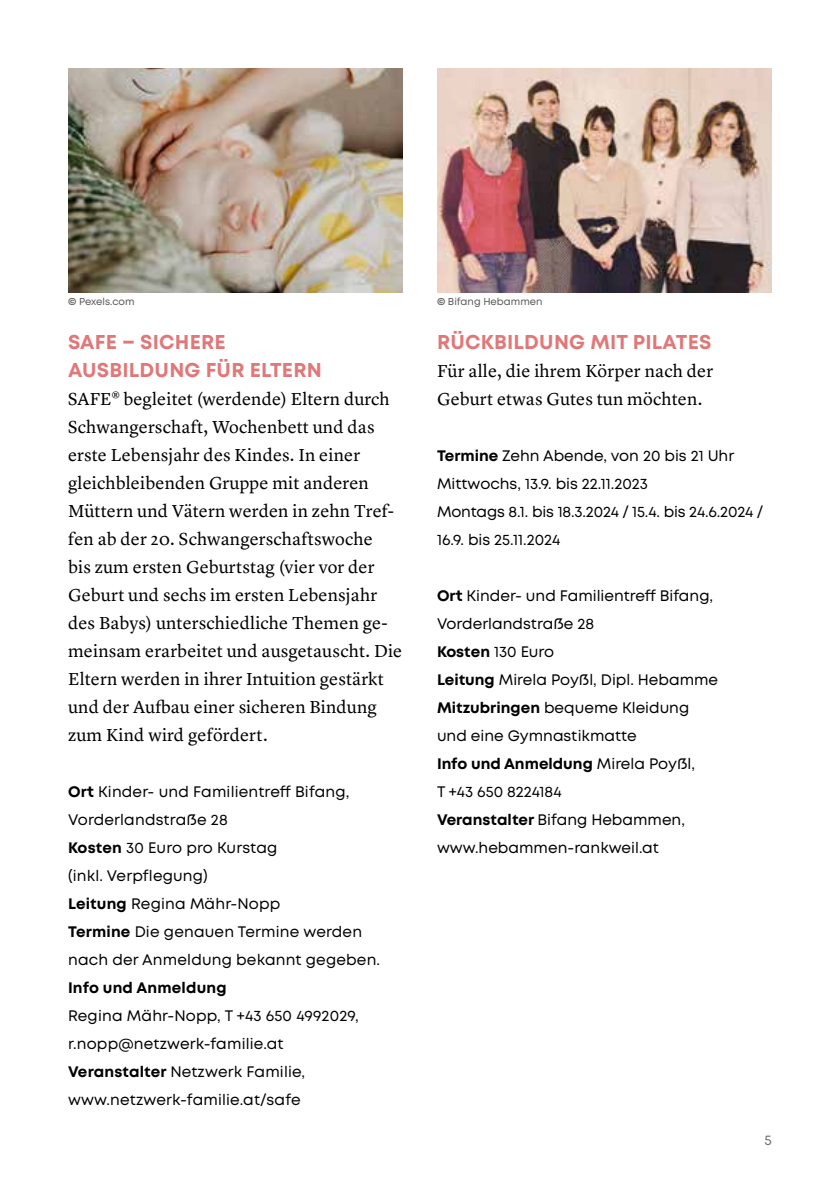
<style>
.page{position:relative;width:840px;height:1191px;background:#fff}
.page>*{position:absolute;margin:0;border:0;box-sizing:border-box;transform-origin:0 0}
.t1{font:700 20px/28px "Mont";letter-spacing:.01em;color:#e07879}
.t2{font:18px/28px "Lyon Text";letter-spacing:.01em;color:#000}
.t3{font:15.2px/28px "Mont";color:#000}
.t4{font:700 15.2px "Mont";letter-spacing:.01em;color:#000}
.t5{font:14px "Mont";color:#706f6f}
.t6{font:10px "Mont";color:#575756}
.s1{font-weight:700}
</style>
<div class="page">
<img style="left:68px;top:68px;width:335px;height:224px">
<img style="left:437px;top:68px;width:334px;height:224px">
<p class="t6" style="left:68px;top:295px;width:68px"><span class="s1">©</span> Pexels.com</p>
<p class="t6" style="left:437px;top:295px;width:107px"><span class="s1">©</span> Bifang Hebammen</p>
<h1 class="t1" style="left:68px;top:328px;width:255px">SAFE – SICHERE<br>AUSBILDUNG FÜR ELTERN</h1>
<p class="t2" style="left:68px;top:383px;width:335px">SAFE® begleitet (werdende) Eltern durch Schwangerschaft, Wochenbett und das erste Lebensjahr des Kindes. In einer gleichbleibenden Gruppe mit anderen Müttern und Vätern werden in zehn Tref&shy;fen ab der 20. Schwangerschaftswoche<br>bis zum ersten Geburtstag (vier vor der Geburt und sechs im ersten Lebensjahr des Babys) unterschiedliche Themen ge&shy;meinsam erarbeitet und ausgetauscht. Die Eltern werden in ihrer Intuition gestärkt und der Aufbau einer sicheren Bindung zum Kind wird gefördert.</p>
<p class="t3" style="left:68px;top:777px;width:313px"><span class="s1">Ort</span> Kinder- und Familientreff Bifang,<br>Vorderlandstraße 28<br><span class="s1">Kosten</span> 30 Euro pro Kurstag<br>(inkl. Verpflegung)<br><span class="s1">Leitung</span> Regina Mähr-Nopp<br><span class="s1">Termine</span> Die genauen Termine werden nach der Anmeldung bekannt gegeben.</p>
<p class="t4" style="left:68px;top:977px;width:160px">Info und Anmeldung</p>
<p class="t3" style="left:68px;top:1001px;width:292px">Regina Mähr-Nopp, T +43 650 4992029, r.nopp@netzwerk-familie.at <span class="s1">Veranstalter</span> Netzwerk Familie, www.netzwerk-familie.at/safe</p>
<h1 class="t1" style="left:437px;top:328px;width:276px">RÜCKBILDUNG MIT PILATES</h1>
<p class="t2" style="left:437px;top:355px;width:277px">Für alle, die ihrem Körper nach der<br>Geburt etwas Gutes tun möchten.</p>
<p class="t3" style="left:437px;top:441px;width:327px"><span class="s1">Termine</span> Zehn Abende, von 20 bis 21 Uhr Mittwochs, 13.9. bis 22.11.2023<br>Montags 8.1. bis 18.3.2024 / 15.4. bis 24.6.2024 / 16.9. bis 25.11.2024</p>
<p class="t3" style="left:437px;top:581px;width:282px"><span class="s1">Ort</span> Kinder- und Familientreff Bifang,<br>Vorderlandstraße 28<br><span class="s1">Kosten</span> 130 Euro<br><span class="s1">Leitung</span> Mirela Poyßl, Dipl. Hebamme<br><span class="s1">Mitzubringen</span> bequeme Kleidung und eine Gymnastikmatte<br><span class="s1">Info und Anmeldung</span> Mirela Poyßl,<br>T +43 650 8224184<br><span class="s1">Veranstalter</span> Bifang Hebammen, www.hebammen-rankweil.at</p>
<p class="t5" style="left:764px;top:1131px;width:9px">5</p>
</div>
